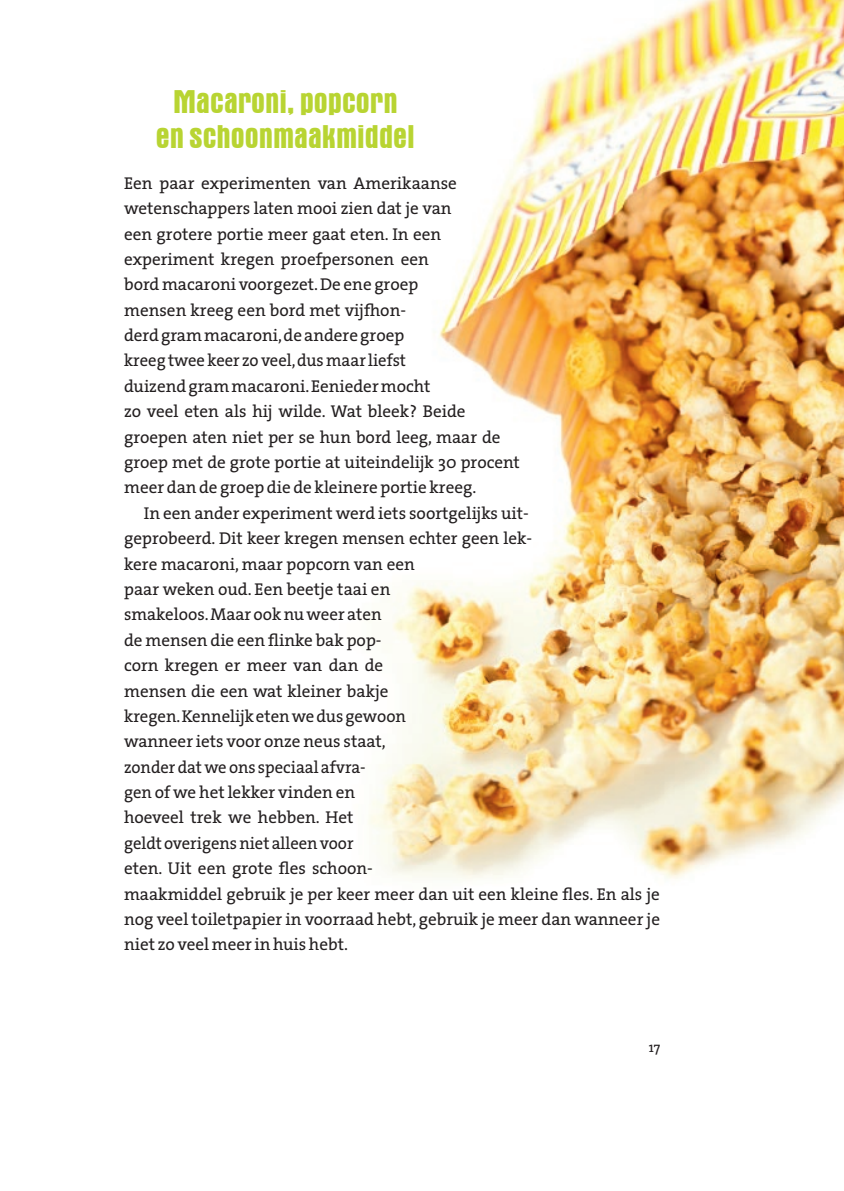
<style>
.page{position:relative;width:844px;height:1191px;background:#fff}
.page>*{position:absolute;margin:0;border:0;box-sizing:border-box;transform-origin:0 0}
.t1{font:700 condensed 33.25px/35px "Aurora BT";color:#b8d432;text-align:center}
.t2{font:17.15px/25.4px "The Serif HP5 Plain";color:#231f20}
.t3{font:14px "The Serif HP5 Plain";color:#231f20}
</style>
<div class="page">
<img style="left:368px;top:0;width:475px;height:880px">
<h1 class="t1" style="left:156px;top:84px;width:261px">Macaroni, popcorn en schoonmaakmiddel</h1>
<p class="t2" style="left:124px;top:170px;width:397px">Een paar experimenten van Amerikaanse wetenschappers laten mooi zien dat je van<br>een grotere portie meer gaat eten. In een experiment kregen proefpersonen een<br>bord macaroni voorgezet. De ene groep<br>mensen kreeg een bord met vijfhon-<br>derd gram macaroni, de andere groep<br>kreeg twee keer zo veel, dus maar liefst<br>duizend gram macaroni. Eenieder mocht<br>zo veel eten als hij wilde. Wat bleek? Beide groepen aten niet per se hun bord leeg, maar de groep met de grote portie at uiteindelijk 30 procent meer dan de groep die de kleinere portie kreeg.</p>
<p class="t2" style="left:124px;top:500px;width:537px;text-indent:20px">In een ander experiment werd iets soortgelijks uit-<br>geprobeerd. Dit keer kregen mensen echter geen lek-<br>kere macaroni, maar popcorn van een<br>paar weken oud. Een beetje taai en<br>smakeloos. Maar ook nu weer aten<br>de mensen die een flinke bak pop-<br>corn kregen er meer van dan de<br>mensen die een wat kleiner bakje<br>kregen. Kennelijk eten we dus gewoon<br>wanneer iets voor onze neus staat,<br>zonder dat we ons speciaal afvra-<br>gen of we het lekker vinden en<br>hoeveel trek we hebben. Het<br>geldt overigens niet alleen voor<br>eten. Uit een grote fles schoon-<br>maakmiddel gebruik je per keer meer dan uit een kleine fles. En als je nog veel toiletpapier in voorraad hebt, gebruik je meer dan wanneer je niet zo veel meer in huis hebt.</p>
<p class="t3" style="left:648px;top:1038px;width:13px">17</p>
</div>
